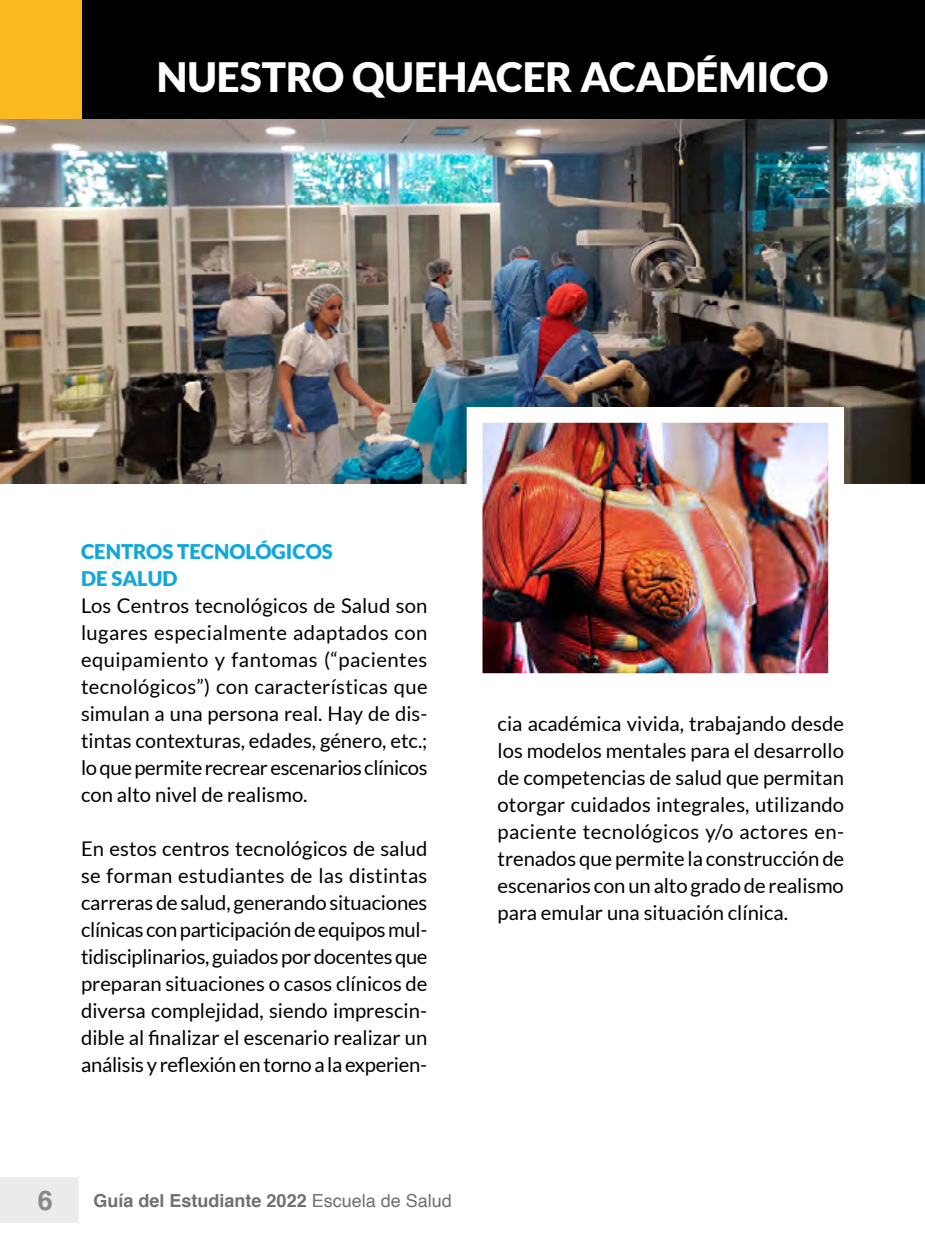
<style>
.page{position:relative;width:925px;height:1244px;background:#fff}
.page>*{position:absolute;margin:0;border:0;box-sizing:border-box;transform-origin:0 0}
.t1{font:900 40.5px "Lato";color:#fff}
.t2{font:700 27px "Helvetica";color:#87888a}
.t3{font:20.25px/27px "Lato";letter-spacing:-.005em;color:#000;text-align:justify}
.t4{font:900 20.25px/27px "Lato";color:#0fa7dc}
.t5{font:700 18px "Helvetica";color:#707072}
.s1{font-weight:400}
</style>
<div class="page">
<div style="left:0;top:0;width:925px;height:119px;background:#000"></div>
<div style="left:0;top:1177px;width:78px;height:46px;background:#ebebec"></div>
<div style="left:0;top:0;width:81px;height:121px;background:#fab821"></div>
<img style="left:0;top:120px;width:925px;height:363px">
<img style="left:484px;top:424px;width:343px;height:248px">
<div style="left:467px;top:407px;width:377px;height:282px;border:16px solid #fff"></div>
<h1 class="t1" style="left:157px;top:53px;width:673px">NUESTRO QUEHACER ACADÉMICO</h1>
<p class="t4" style="left:81px;top:537px;width:253px">CENTROS TECNOLÓGICOS<br>DE SALUD</p>
<p class="t3" style="left:81px;top:591px;width:348px">Los Centros tecnológicos de Salud son lugares especialmente adaptados con equipamiento y fantomas (“pacientes tecnológicos”) con características que simulan a una persona real. Hay de dis&shy;tintas contexturas, edades, género, etc.; lo que permite recrear escenarios clínicos con alto nivel de realismo.</p>
<p class="t3" style="left:81px;top:834px;width:348px">En estos centros tecnológicos de salud se forman estudiantes de las distintas carreras de salud, generando situaciones clínicas con participación de equipos mul&shy;tidisciplinarios, guiados por docentes que preparan situaciones o casos clínicos de diversa complejidad, siendo imprescin&shy;dible al finalizar el escenario realizar un análisis y reflexión en torno a la experien-</p>
<h2 class="t2" style="left:38px;top:1178px;width:17px">6</h2>
<p class="t5" style="left:94px;top:1186px;width:360px">Guía del Estudiante 2022 <span class="s1">Escuela de Salud</span></p>
<p class="t3" style="left:497px;top:710px;width:348px">cia académica vivida, trabajando desde los modelos mentales para el desarrollo de competencias de salud que permitan otorgar cuidados integrales, utilizando paciente tecnológicos y/o actores en&shy;trenados que permite la construcción de escenarios con un alto grado de realismo para emular una situación clínica.</p>
</div>
